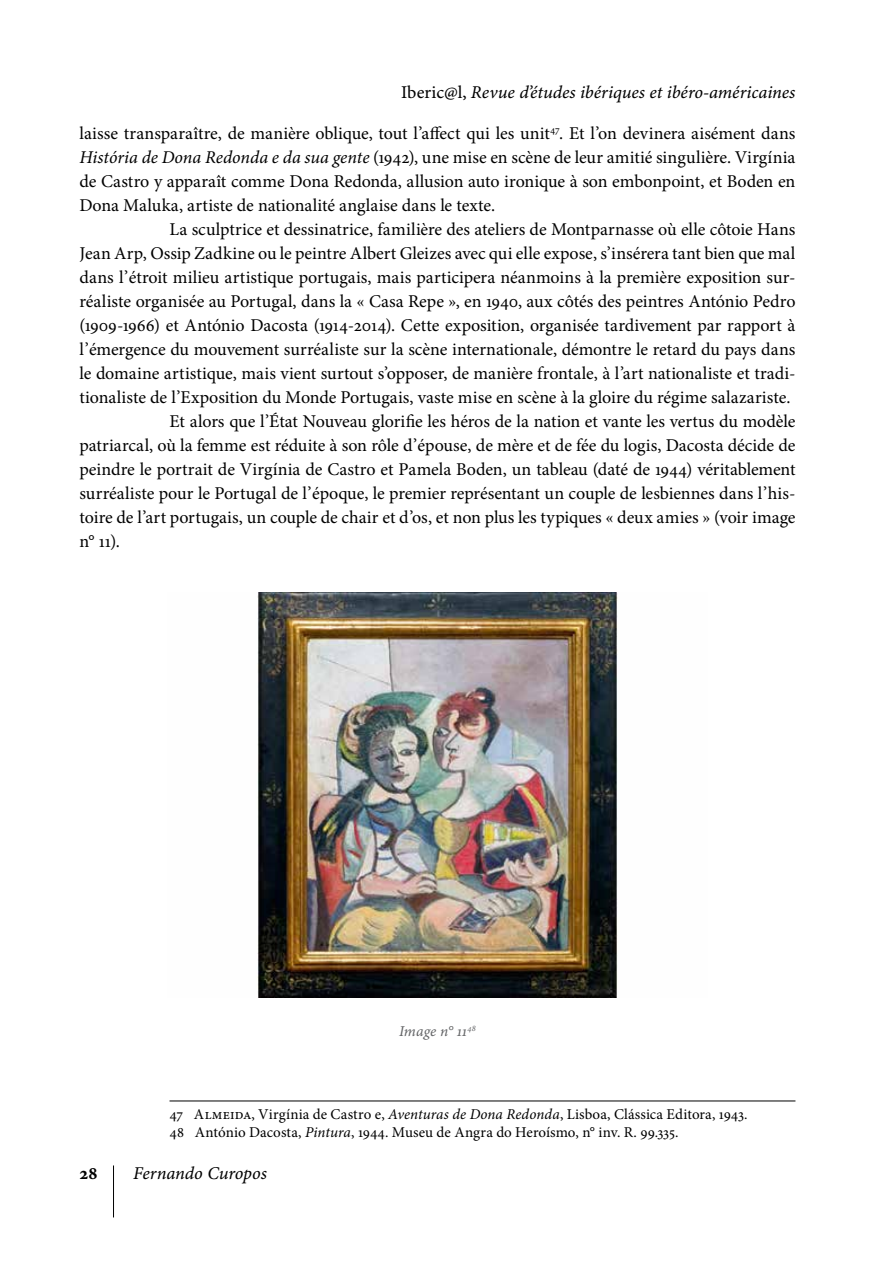
<style>
.page{position:relative;width:893px;height:1263px;background:#fff}
.page>*{position:absolute;margin:0;border:0;box-sizing:border-box;transform-origin:0 0}
.t1{font:18px "Minion Pro";letter-spacing:-.01em;color:#000}
.t2{font:18px "Minion Pro";letter-spacing:.01em;color:#000}
.t3{font:18px "Minion Pro It Capt";letter-spacing:-.005em;color:#000}
.t4{font:18px "Minion Pro Bold Capt";color:#000}
.t5{font:15px/18px "Minion Pro";letter-spacing:.005em;color:#000}
.t6{font:15px "Minion Pro It Capt";color:#636466}
.s1{font-family:"Minion Pro Capt"}
.s2{font-style:italic}
</style>
<div class="page">
<hr style="left:113px;top:1165px;width:1px;height:52px;background:#000">
<img style="left:257px;top:592px;width:361px;height:405px">
<hr style="left:170px;top:1100px;width:625px;height:1px;background:#000">
<p class="t3" style="left:401px;top:81px;width:396px"><span class="s1">Iberic@l,</span> Revue d’études ibériques et ibéro-américaines</p>
<p class="t1" style="left:80px;top:121px;width:717px">laisse transparaître, de manière oblique, tout l’affect qui les unit<sup>47</sup>. Et l’on devinera aisément dans</p>
<p class="t2" style="left:79px;top:145px;width:717px"><span class="s2">História de Dona Redonda e da sua gente</span> (1942), une mise en scène de leur amitié singulière. Virgínia</p>
<p class="t1" style="left:79px;top:169px;width:717px">de Castro y apparaît comme Dona Redonda, allusion auto ironique à son embonpoint, et Boden en</p>
<p class="t1" style="left:79px;top:193px;width:417px">Dona Maluka, artiste de nationalité anglaise dans le texte.</p>
<p class="t1" style="left:169px;top:217px;width:627px">La sculptrice et dessinatrice, familière des ateliers de Montparnasse où elle côtoie Hans</p>
<p class="t1" style="left:79px;top:241px;width:717px">Jean Arp, Ossip Zadkine ou le peintre Albert Gleizes avec qui elle expose, s’insérera tant bien que mal</p>
<p class="t1" style="left:79px;top:265px;width:717px">dans l’étroit milieu artistique portugais, mais participera néanmoins à la première exposition sur-</p>
<p class="t1" style="left:79px;top:289px;width:717px">réaliste organisée au Portugal, dans la « Casa Repe », en 1940, aux côtés des peintres António Pedro</p>
<p class="t1" style="left:79px;top:313px;width:717px">(1909-1966) et António Dacosta (1914-2014). Cette exposition, organisée tardivement par rapport à</p>
<p class="t1" style="left:79px;top:337px;width:717px">l’émergence du mouvement surréaliste sur la scène internationale, démontre le retard du pays dans</p>
<p class="t1" style="left:79px;top:361px;width:717px">le domaine artistique, mais vient surtout s’opposer, de manière frontale, à l’art nationaliste et tradi-</p>
<p class="t2" style="left:79px;top:385px;width:712px">tionaliste de l’Exposition du Monde Portugais, vaste mise en scène à la gloire du régime salazariste.</p>
<p class="t1" style="left:169px;top:409px;width:627px">Et alors que l’État Nouveau glorifie les héros de la nation et vante les vertus du modèle</p>
<p class="t1" style="left:79px;top:433px;width:717px">patriarcal, où la femme est réduite à son rôle d’épouse, de mère et de fée du logis, Dacosta décide de</p>
<p class="t1" style="left:79px;top:457px;width:717px">peindre le portrait de Virgínia de Castro et Pamela Boden, un tableau (daté de 1944) véritablement</p>
<p class="t1" style="left:79px;top:481px;width:717px">surréaliste pour le Portugal de l’époque, le premier représentant un couple de lesbiennes dans l’his-</p>
<p class="t1" style="left:79px;top:505px;width:718px">toire de l’art portugais, un couple de chair et d’os, et non plus les typiques « deux amies » (voir image</p>
<p class="t1" style="left:79px;top:529px;width:42px">n° 11).</p>
<p class="t6" style="left:399px;top:1022px;width:78px">Image n° 11<sup>48</sup></p>
<p class="t5" style="left:169px;top:1105px;width:580px">47 Almeida, Virgínia de Castro e, <span class="s2">Aventuras de Dona Redonda</span>, Lisboa, Clássica Editora, 1943.<br>48 António Dacosta, <span class="s2">Pintura</span>, 1944. Museu de Angra do Heroísmo, n° inv. R. 99.335.</p>
<p class="t4" style="left:80px;top:1162px;width:20px">28</p>
<p class="t3" style="left:133px;top:1162px;width:135px">Fernando Curopos</p>
</div>
